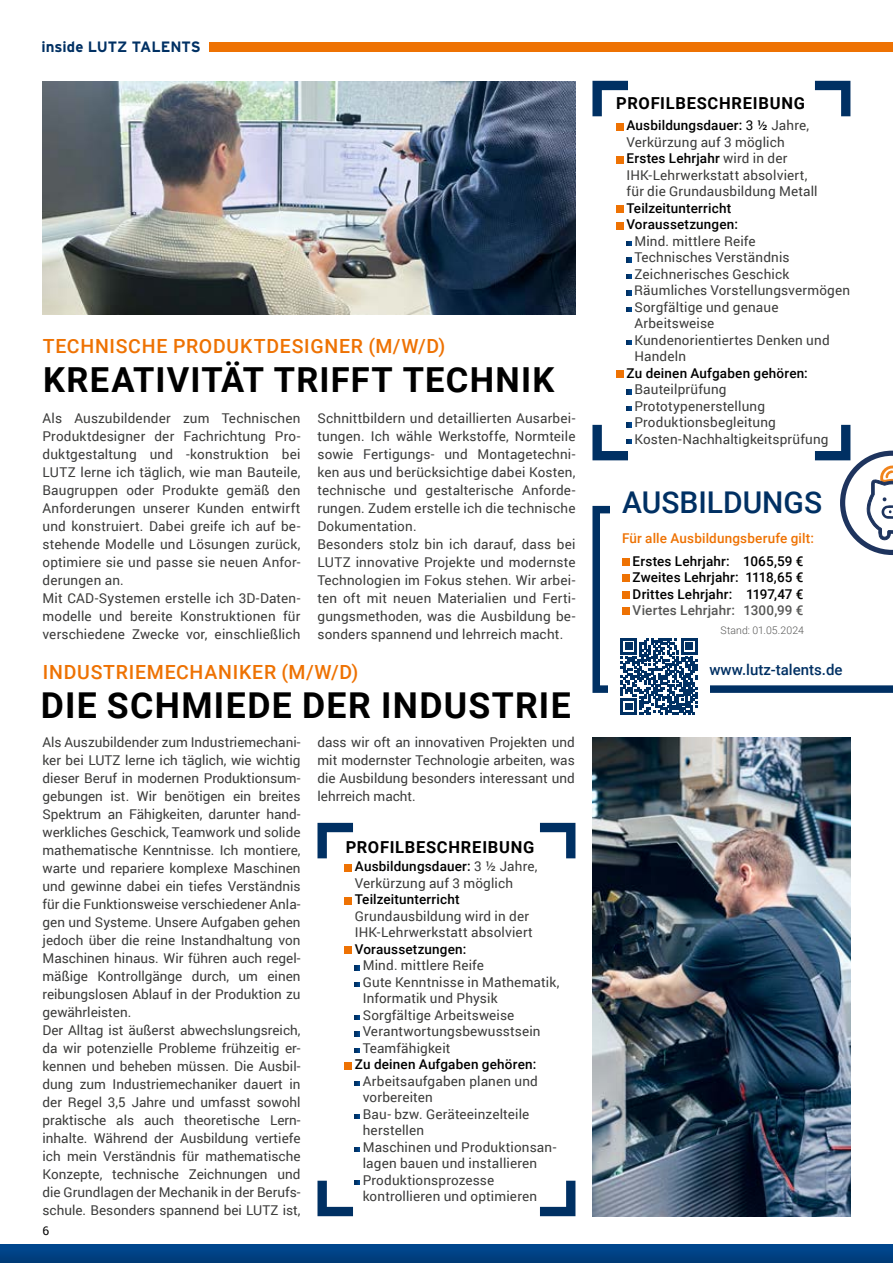
<style>
.page{position:relative;width:893px;height:1263px;background:#fff}
.page>*{position:absolute;margin:0;border:0;box-sizing:border-box;transform-origin:0 0}
.t1{font:700 35.7px "Roboto";letter-spacing:.035em;color:#000}
.t2{font:700 34.5px "Roboto";letter-spacing:.035em;color:#000}
.t3{font:500 30px "Roboto";color:#003063}
.t4{font:500 19.5px "Roboto";letter-spacing:.04em;color:#ee7203}
.t5{font:700 16.5px "Roboto";letter-spacing:.045em;color:#000}
.t6{font:500 15px "Roboto";color:#003063}
.t7{font:700 15px "Interstate";letter-spacing:-.005em;color:#003063}
.t8{font:13.5px/18px "Roboto";letter-spacing:.005em;color:#3c3c3b}
.t9{font:500 13.5px/16.5px "Roboto";letter-spacing:.01em;color:#000}
.t10{font:500 13.5px "Roboto";letter-spacing:.01em;color:#ee7203}
.t11{font:500 13.5px "Roboto";letter-spacing:.015em;color:#575756}
.t12{font:12px "Roboto";color:#000}
.t13{font:300 10.5px "Roboto";letter-spacing:.005em;color:#575756}
.s1{font-weight:500;color:#000}
.s2{color:#000}
</style>
<div class="page">
<div style="left:0;top:1245px;width:893px;height:18px;background:linear-gradient(to right,#004183,#004183)"></div>
<div style="left:209px;top:42px;width:684px;height:10px;background:#ee7203"></div>
<svg style="left:592px;top:506px;width:301px;height:187px"></svg>
<div style="left:610px;top:491px;width:283px;height:30px;background:#fff"></div>
<img style="left:43px;top:82px;width:532px;height:233px">
<img style="left:592px;top:737px;width:258px;height:479px">
<div style="left:616px;top:123px;width:7px;height:7px;background:#ee7203"></div>
<div style="left:616px;top:156px;width:7px;height:7px;background:#ee7203"></div>
<div style="left:616px;top:206px;width:7px;height:7px;background:#ee7203"></div>
<div style="left:616px;top:222px;width:7px;height:7px;background:#ee7203"></div>
<svg style="left:627px;top:241px;width:4px;height:5px"></svg>
<svg style="left:627px;top:258px;width:4px;height:4px"></svg>
<svg style="left:627px;top:274px;width:4px;height:5px"></svg>
<svg style="left:627px;top:291px;width:4px;height:4px"></svg>
<svg style="left:627px;top:307px;width:4px;height:5px"></svg>
<svg style="left:627px;top:340px;width:4px;height:5px"></svg>
<div style="left:616px;top:371px;width:7px;height:7px;background:#ee7203"></div>
<svg style="left:627px;top:390px;width:4px;height:4px"></svg>
<svg style="left:627px;top:406px;width:4px;height:5px"></svg>
<div style="left:344px;top:864px;width:8px;height:7px;background:#ee7203"></div>
<div style="left:344px;top:897px;width:8px;height:7px;background:#ee7203"></div>
<div style="left:344px;top:947px;width:8px;height:7px;background:#ee7203"></div>
<svg style="left:355px;top:966px;width:4px;height:4px"></svg>
<svg style="left:355px;top:982px;width:4px;height:5px"></svg>
<svg style="left:355px;top:1015px;width:4px;height:5px"></svg>
<svg style="left:355px;top:1032px;width:4px;height:4px"></svg>
<svg style="left:355px;top:1048px;width:4px;height:5px"></svg>
<div style="left:344px;top:1062px;width:8px;height:7px;background:#ee7203"></div>
<svg style="left:355px;top:1081px;width:4px;height:5px"></svg>
<svg style="left:355px;top:1114px;width:4px;height:5px"></svg>
<svg style="left:355px;top:1147px;width:4px;height:5px"></svg>
<svg style="left:592px;top:423px;width:39px;height:37px"></svg>
<svg style="left:317px;top:1180px;width:42px;height:36px"></svg>
<svg style="left:592px;top:81px;width:36px;height:35px"></svg>
<svg style="left:317px;top:823px;width:36px;height:35px"></svg>
<svg style="left:540px;top:1181px;width:35px;height:35px"></svg>
<svg style="left:815px;top:81px;width:35px;height:35px"></svg>
<svg style="left:540px;top:823px;width:35px;height:35px"></svg>
<div style="left:622px;top:558px;width:7px;height:7px;background:#ee7203"></div>
<div style="left:622px;top:575px;width:7px;height:7px;background:#ee7203"></div>
<div style="left:622px;top:591px;width:7px;height:7px;background:#ee7203"></div>
<div style="left:622px;top:608px;width:7px;height:7px;background:#ee7203"></div>
<svg style="left:815px;top:425px;width:78px;height:130px"></svg>
<div style="left:608px;top:626px;width:102px;height:100px;background:#fff"></div>
<svg style="left:621px;top:638px;width:76px;height:77px"></svg>
<p class="t7" style="left:41px;top:38px;width:161px">inside LUTZ TALENTS</p>
<h3 class="t4" style="left:43px;top:332px;width:404px">TECHNISCHE PRODUKTDESIGNER (M/W/D)</h3>
<h2 class="t2" style="left:43px;top:356px;width:513px">KREATIVITÄT TRIFFT TECHNIK</h2>
<p class="t8" style="left:43px;top:408px;width:259px">Als Auszubildender zum Technischen Produktdesigner der Fachrichtung Pro&shy;duktgestaltung und -konstruktion bei LUTZ lerne ich täglich, wie man Bauteile, Baugruppen oder Produkte gemäß den Anforderungen unserer Kunden entwirft und konstruiert. Dabei greife ich auf be&shy;stehende Modelle und Lösungen zurück, optimiere sie und passe sie neuen Anfor&shy;derungen an.<br>Mit CAD-Systemen erstelle ich 3D-Daten&shy;modelle und bereite Konstruktionen für verschiedene Zwecke vor, einschließlich</p>
<p class="t8" style="left:317px;top:408px;width:259px">Schnittbildern und detaillierten Ausarbei&shy;tungen. Ich wähle Werkstoffe, Normteile sowie Fertigungs- und Montagetechni&shy;ken aus und berücksichtige dabei Kosten, technische und gestalterische Anforde&shy;rungen. Zudem erstelle ich die technische Dokumentation.<br>Besonders stolz bin ich darauf, dass bei LUTZ innovative Projekte und modernste Technologien im Fokus stehen. Wir arbei&shy;ten oft mit neuen Materialien und Ferti&shy;gungsmethoden, was die Ausbildung be&shy;sonders spannend und lehrreich macht.</p>
<h3 class="t4" style="left:43px;top:659px;width:317px">INDUSTRIEMECHANIKER (M/W/D)</h3>
<h1 class="t1" style="left:41px;top:680px;width:532px">DIE SCHMIEDE DER INDUSTRIE</h1>
<p class="t8" style="left:43px;top:732px;width:259px">Als Auszubildender zum Industriemechani&shy;ker bei LUTZ lerne ich täglich, wie wichtig dieser Beruf in modernen Produktionsum&shy;gebungen ist. Wir benötigen ein breites Spektrum an Fähigkeiten, darunter hand&shy;werkliches Geschick, Teamwork und solide mathematische Kenntnisse. Ich montiere, warte und repariere komplexe Maschinen und gewinne dabei ein tiefes Verständnis für die Funktionsweise verschiedener Anla&shy;gen und Systeme. Unsere Aufgaben gehen jedoch über die reine Instandhaltung von Maschinen hinaus. Wir führen auch regel&shy;mäßige Kontrollgänge durch, um einen reibungslosen Ablauf in der Produktion zu gewährleisten.<br>Der Alltag ist äußerst abwechslungsreich, da wir potenzielle Probleme frühzeitig er&shy;kennen und beheben müssen. Die Ausbil&shy;dung zum Industriemechaniker dauert in der Regel 3,5 Jahre und umfasst sowohl praktische als auch theoretische Lern&shy;inhalte. Während der Ausbildung vertiefe ich mein Verständnis für mathematische Konzepte, technische Zeichnungen und die Grundlagen der Mechanik in der Berufs&shy;schule. Besonders spannend bei LUTZ ist,</p>
<p class="t8" style="left:317px;top:732px;width:259px;text-align:justify">dass wir oft an innovativen Projekten und mit modernster Technologie arbeiten, was die Ausbildung besonders interessant und lehrreich macht.</p>
<p class="t5" style="left:346px;top:835px;width:190px">PROFILBESCHREIBUNG</p>
<p class="t8" style="left:355px;top:858px;width:184px;line-height:16.5px"><span class="s1">Ausbildungsdauer:</span> 3 ½ Jahre,<br>Verkürzung auf 3 möglich</p>
<p class="t9" style="left:355px;top:891px;width:106px">Teilzeitunterricht</p>
<p class="t8" style="left:355px;top:907px;width:179px;line-height:16.5px">Grundausbildung wird in der<br>IHK-Lehrwerkstatt absolviert</p>
<p class="t9" style="left:355px;top:940px;width:113px">Voraussetzungen:</p>
<p class="t8" style="left:363px;top:957px;width:198px;line-height:16.5px">Mind. mittlere Reife<br>Gute Kenntnisse in Mathematik,<br>Informatik und Physik<br>Sorgfältige Arbeitsweise<br>Verantwortungsbewusstsein<br>Teamfähigkeit</p>
<p class="t9" style="left:355px;top:1056px;width:183px">Zu deinen Aufgaben gehören:</p>
<p class="t8" style="left:363px;top:1072px;width:195px;line-height:16.5px">Arbeitsaufgaben planen und vorbereiten<br>Bau- bzw. Geräteeinzelteile herstellen<br>Maschinen und Produktionsan&shy;lagen bauen und installieren<br>Produktionsprozesse kontrollieren und optimieren</p>
<p class="t12" style="left:43px;top:1223px;width:8px">6</p>
<p class="t5" style="left:616px;top:92px;width:190px">PROFILBESCHREIBUNG</p>
<p class="t8" style="left:627px;top:117px;width:193px;line-height:16.5px"><span class="s1">Ausbildungsdauer:</span> <span class="s2">3 ½</span> Jahre,<br>Verkürzung auf 3 möglich<br><span class="s1">Erstes Lehrjahr</span> wird in der<br>IHK-Lehrwerkstatt absolviert, für die Grundausbildung Metall</p>
<p class="t9" style="left:627px;top:199px;width:113px">Teilzeitunterricht<br>Voraussetzungen:</p>
<p class="t8" style="left:634px;top:232px;width:217px;line-height:16.5px">Mind. mittlere Reife<br>Technisches Verständnis<br>Zeichnerisches Geschick<br>Räumliches Vorstellungsvermögen<br>Sorgfältige und genaue<br>Arbeitsweise<br>Kundenorientiertes Denken und<br>Handeln</p>
<p class="t9" style="left:627px;top:364px;width:183px">Zu deinen Aufgaben gehören:</p>
<p class="t8" style="left:634px;top:381px;width:196px;line-height:16.5px">Bauteilprüfung<br>Prototypenerstellung<br>Produktionsbegleitung<br>Kosten-Nachhaltigkeitsprüfung</p>
<h3 class="t3" style="left:622px;top:481px;width:202px">AUSBILDUNGS</h3>
<p class="t10" style="left:622px;top:529px;width:193px">Für alle Ausbildungsberufe gilt:</p>
<p class="t9" style="left:633px;top:552px;width:172px;text-align:justify">Erstes Lehrjahr: 1065,59 € Zweites Lehrjahr: 1118,65 € Drittes Lehrjahr: 1197,47 €</p>
<p class="t11" style="left:633px;top:601px;width:172px">Viertes Lehrjahr: 1300,99 €</p>
<p class="t13" style="left:720px;top:623px;width:85px">Stand: 01.05.2024</p>
<p class="t6" style="left:709px;top:659px;width:135px">www.lutz-talents.de</p>
</div>
